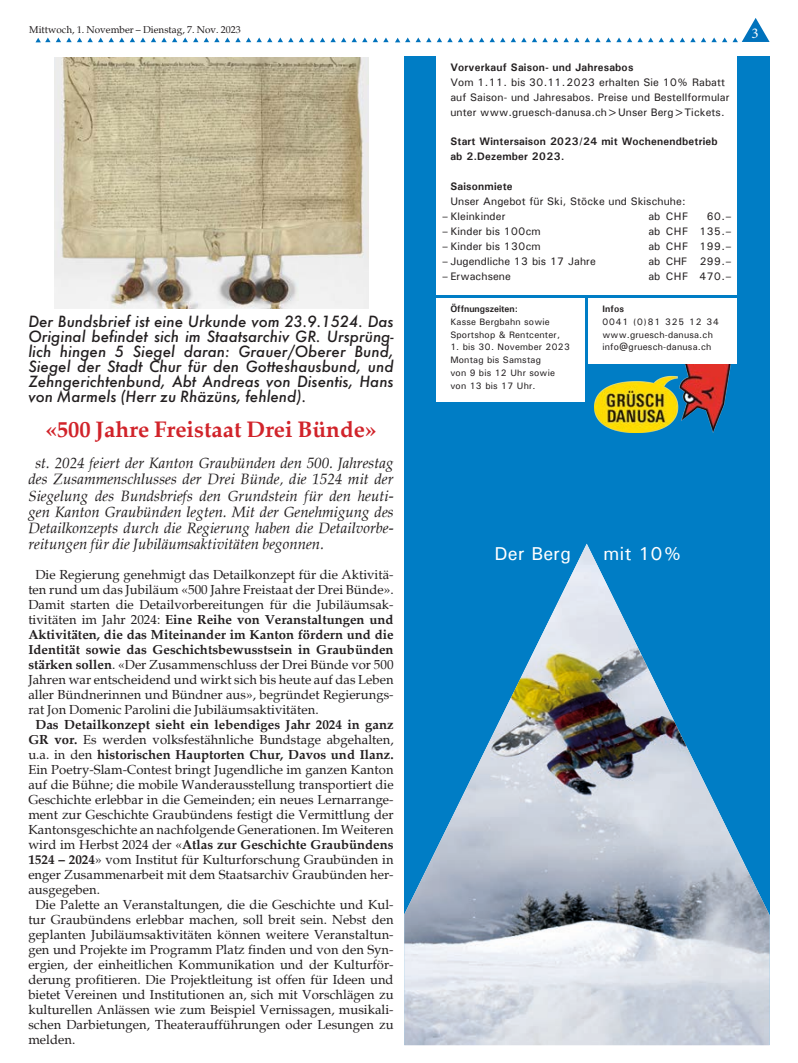
<style>
.page{position:relative;width:798px;height:1063px;background:#fff}
.page>*{position:absolute;margin:0;border:0;box-sizing:border-box;transform-origin:0 0}
.Lauftext{font:700 22.5px "Palatia";color:#d1232a}
.t1{font:500 18.62px "Univers";letter-spacing:.02em;color:#fff}
.Lauftext-2{font:italic 15px/16.2px "Palatia";color:#231f20;text-align:justify}
.Lauftext-3{font:italic 500 15px/15px "Futura";color:#231f20;text-align:justify}
.t2{font:15px "Minion Pro";color:#fff}
.Lauftext-4{font:13.12px/15px "Palatia";color:#231f20;text-align:justify}
.t3{font:500 10.88px/14.9px "Univers";letter-spacing:.01em;color:#231f20}
.t4{font:700 10.88px/14.9px "Univers";letter-spacing:.02em;color:#231f20}
.t5{font:10px "Palatia";color:#231f20}
.t6{font:500 9.38px/12.8px "Univers";letter-spacing:.02em;color:#231f20}
.s1{font-weight:700}
</style>
<div class="page">
<svg style="left:669px;top:38px;width:15px;height:4px"></svg>
<svg style="left:595px;top:38px;width:68px;height:4px"></svg>
<svg style="left:574px;top:38px;width:15px;height:4px"></svg>
<svg style="left:500px;top:38px;width:68px;height:4px"></svg>
<svg style="left:479px;top:38px;width:15px;height:4px"></svg>
<svg style="left:690px;top:18px;width:79px;height:24px"></svg>
<svg style="left:395px;top:38px;width:78px;height:4px"></svg>
<svg style="left:320px;top:38px;width:68px;height:4px"></svg>
<svg style="left:225px;top:38px;width:89px;height:4px"></svg>
<svg style="left:130px;top:38px;width:89px;height:4px"></svg>
<svg style="left:35px;top:38px;width:89px;height:4px"></svg>
<div style="left:404px;top:57px;width:365px;height:988px;background:#007dc5"></div>
<img style="left:594px;top:364px;width:137px;height:68px">
<div style="left:436px;top:57px;width:300px;height:238px;background:#fff"></div>
<img style="left:404px;top:544px;width:365px;height:501px">
<div style="left:588px;top:299px;width:148px;height:65px;background:#fff"></div>
<div style="left:436px;top:299px;width:148px;height:103px;background:#fff"></div>
<img style="left:54px;top:58px;width:314px;height:250px">
<p class="t5" style="left:29px;top:23px;width:213px">Mittwoch, 1. November – Dienstag, 7. Nov. 2023</p>
<p class="Lauftext-3" style="left:28px;top:314px;width:367px">Der Bundsbrief ist eine Urkunde vom 23.9.1524. Das Original befindet sich im Staatsarchiv GR. Ursprüng&shy;lich hingen 5 Siegel daran: Grauer/Oberer Bund, Siegel der Stadt Chur für den Gotteshausbund, und Zehngerichtenbund, Abt Andreas von Disentis, Hans von Marmels (Herr zu Rhäzüns, fehlend).</p>
<p class="Lauftext" style="left:46px;top:415px;width:332px">«500 Jahre Freistaat Drei Bünde»</p>
<p class="Lauftext-2" style="left:28px;top:455px;width:366px;text-indent:7px">st. 2024 feiert der Kanton Graubünden den 500. Jahrestag des Zusammenschlusses der Drei Bünde, die 1524 mit der Siegelung des Bundsbriefs den Grundstein für den heuti&shy;gen Kanton Graubünden legten. Mit der Genehmigung des Detailkonzepts durch die Regierung haben die Detailvorbe&shy;reitungen für die Jubiläumsaktivitäten begonnen.</p>
<p class="Lauftext-4" style="left:28px;top:567px;width:367px;text-indent:7px">Die Regierung genehmigt das Detailkonzept für die Aktivitä&shy;ten rund um das Jubiläum «500 Jahre Freistaat der Drei Bünde».<br>Damit starten die Detailvorbereitungen für die Jubiläumsak&shy;tivitäten im Jahr 2024: <span class="s1">Eine Reihe von Veranstaltungen und Aktivitäten, die das Miteinander im Kanton fördern und die Identität sowie das Geschichtsbewusstsein in Graubünden stärken sollen</span>. «Der Zusammenschluss der Drei Bünde vor 500<br>Jahren war entscheidend und wirkt sich bis heute auf das Leben aller Bündnerinnen und Bündner aus», begründet Regierungs&shy;rat Jon Domenic Parolini die Jubiläumsaktivitäten.</p>
<p class="Lauftext-4" style="left:28px;top:717px;width:366px;text-indent:7px"><span class="s1">Das Detailkonzept sieht ein lebendiges Jahr 2024 in ganz GR vor.</span> Es werden volksfestähnliche Bundstage abgehalten, u.a. in den <span class="s1">historischen Hauptorten Chur, Davos und Ilanz.<br></span>Ein Poetry-Slam-Contest bringt Jugendliche im ganzen Kanton auf die Bühne; die mobile Wanderausstellung transportiert die Geschichte erlebbar in die Gemeinden; ein neues Lernarrange&shy;ment zur Geschichte Graubündens festigt die Vermittlung der Kantonsgeschichte an nachfolgende Generationen. Im Weiteren wird im Herbst 2024 der «<span class="s1">Atlas zur Geschichte Graubündens 1524 – 2024</span>» vom Institut für Kulturforschung Graubünden in enger Zusammenarbeit mit dem Staatsarchiv Graubünden her&shy;ausgegeben.</p>
<p class="Lauftext-4" style="left:28px;top:897px;width:366px;text-indent:7px">Die Palette an Veranstaltungen, die die Geschichte und Kul&shy;tur Graubündens erlebbar machen, soll breit sein. Nebst den geplanten Jubiläumsaktivitäten können weitere Veranstaltun&shy;gen und Projekte im Programm Platz finden und von den Syn&shy;ergien, der einheitlichen Kommunikation und der Kulturför&shy;derung profitieren. Die Projektleitung ist offen für Ideen und bietet Vereinen und Institutionen an, sich mit Vorschlägen zu kulturellen Anlässen wie zum Beispiel Vernissagen, musikali&shy;schen Darbietungen, Theateraufführungen oder Lesungen zu melden.</p>
<p class="t3" style="left:450px;top:59px;width:280px"><span class="s1">Vorverkauf Saison- und Jahresabos<br></span>Vom 1.11. bis 30.11.2023 erhalten Sie 10% Rabatt auf Saison- und Jahresabos. Preise und Bestellformular unter www.gruesch-danusa.ch&gt;Unser Berg&gt;Tickets.</p>
<p class="t4" style="left:450px;top:134px;width:268px">Start Wintersaison 2023/24 mit Wochenendbetrieb ab 2.Dezember 2023.</p>
<p class="t3" style="left:450px;top:179px;width:236px"><span class="s1">Saisonmiete<br></span>Unser Angebot für Ski, Stöcke und Skischuhe:</p>
<p class="t3" style="left:441px;top:209px;width:65px">– Kleinkinder</p>
<p class="t3" style="left:648px;top:209px;width:41px">ab CHF</p>
<p class="t3" style="left:706px;top:209px;width:26px">60.–</p>
<p class="t3" style="left:441px;top:224px;width:100px">– Kinder bis 100cm</p>
<p class="t3" style="left:648px;top:224px;width:85px">ab CHF 135.–</p>
<p class="t3" style="left:441px;top:239px;width:100px">– Kinder bis 130cm</p>
<p class="t3" style="left:648px;top:239px;width:85px">ab CHF 199.–</p>
<p class="t3" style="left:441px;top:254px;width:155px">– Jugendliche 13 bis 17 Jahre</p>
<p class="t3" style="left:648px;top:254px;width:85px">ab CHF 299.–</p>
<p class="t3" style="left:441px;top:269px;width:70px">– Erwachsene</p>
<p class="t3" style="left:648px;top:269px;width:85px">ab CHF 470.–</p>
<p class="t6" style="left:450px;top:302px;width:111px"><span class="s1">Öffnungszeiten:<br></span>Kasse Bergbahn sowie<br>Sportshop &amp; Rentcenter,</p>
<p class="t6" style="left:450px;top:340px;width:121px">1. bis 30. November 2023<br>Montag bis Samstag<br>von 9 bis 12 Uhr sowie von 13 bis 17 Uhr.</p>
<p class="t6" style="left:602px;top:302px;width:118px"><span class="s1">Infos<br></span>0041 (0)81 325 12 34 www.gruesch-danusa.ch info@gruesch-danusa.ch</p>
<p class="t2" style="left:751px;top:23px;width:9px">3</p>
<p class="t1" style="left:494px;top:541px;width:78px">Der Berg</p>
<p class="t1" style="left:603px;top:541px;width:79px">mit 10%</p>
</div>
